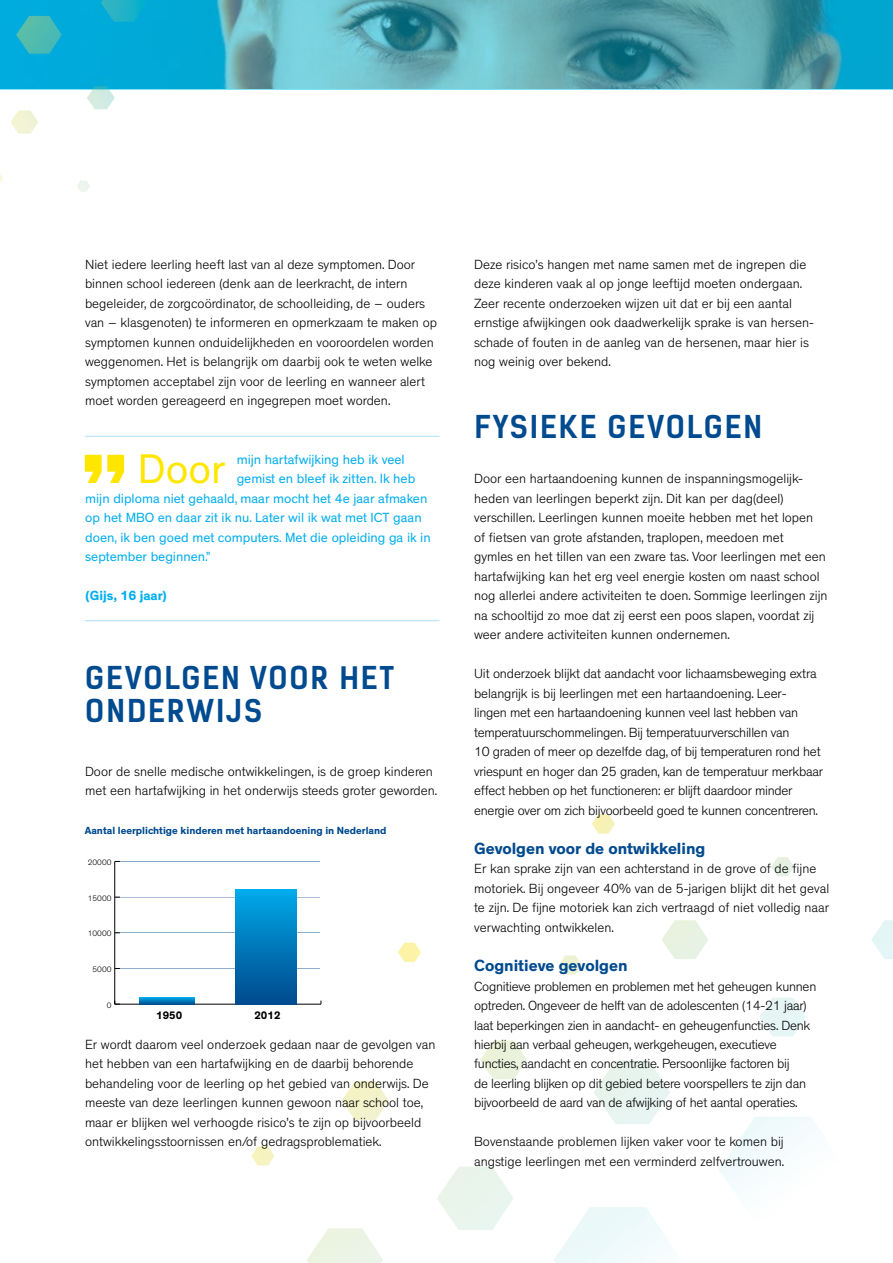
<style>
.page{position:relative;width:893px;height:1263px;background:#fff}
.page>*{position:absolute;margin:0;border:0;box-sizing:border-box;transform-origin:0 0}
.t1{font:42.15px "Theinhardt";color:#ffe600}
.t2{font:700 30px/33px "Kelson Sans";letter-spacing:.065em;color:#004a8f}
.t3{font:700 16.5px "Theinhardt";color:#004a8f}
.t4{font:300 13.5px/19.5px "Theinhardt";color:#000}
.t5{font:300 13.5px/19.5px "Theinhardt";letter-spacing:-.02em;color:#000}
.t6{font:13.5px "Theinhardt";color:#00aeef}
.t7{font:700 13.5px "Theinhardt";color:#00aeef}
.t8{font:700 11.1px "Theinhardt";color:#000}
.t9{font:700 10.5px "Theinhardt";color:#004a8f}
.t10{font:700 9px "Theinhardt";color:#004a8f}
.t11{font:300 8.1px "Theinhardt";color:#000}
</style>
<div class="page">
<svg style="left:240px;top:0;width:653px;height:89px;background:#52a5b2"></svg>
<svg style="left:0;top:0;width:240px;height:89px;background:#09aad5"></svg>
<svg style="left:554px;top:1207px;width:114px;height:56px"></svg>
<svg style="left:719px;top:1117px;width:97px;height:73px"></svg>
<svg style="left:594px;top:1061px;width:76px;height:63px"></svg>
<svg style="left:437px;top:1167px;width:76px;height:63px"></svg>
<svg style="left:307px;top:1228px;width:76px;height:35px"></svg>
<svg style="left:480px;top:1040px;width:47px;height:39px"></svg>
<svg style="left:759px;top:998px;width:47px;height:38px"></svg>
<svg style="left:661px;top:920px;width:47px;height:39px"></svg>
<svg style="left:871px;top:920px;width:22px;height:39px"></svg>
<svg style="left:342px;top:1081px;width:47px;height:39px"></svg>
<svg style="left:559px;top:955px;width:23px;height:20px"></svg>
<svg style="left:398px;top:943px;width:23px;height:19px"></svg>
<svg style="left:251px;top:1146px;width:23px;height:19px"></svg>
<svg style="left:592px;top:814px;width:23px;height:19px"></svg>
<svg style="left:771px;top:857px;width:23px;height:19px"></svg>
<svg style="left:16px;top:16px;width:46px;height:38px;background:#39b6bb"></svg>
<svg style="left:101px;top:0;width:46px;height:22px"></svg>
<svg style="left:10px;top:110px;width:28px;height:24px"></svg>
<svg style="left:87px;top:86px;width:28px;height:23px"></svg>
<svg style="left:0;top:174px;width:3px;height:9px"></svg>
<svg style="left:77px;top:180px;width:13px;height:12px"></svg>
<svg style="left:166px;top:59px;width:14px;height:12px"></svg>
<svg style="left:85px;top:455px;width:39px;height:28px"></svg>
<hr style="left:85px;top:436px;width:355px;height:1px;background:#abe1fa">
<hr style="left:85px;top:620px;width:354px;height:1px;background:#abe1fa">
<hr style="left:115px;top:968px;width:205px;height:1px;background:#004a8f">
<hr style="left:115px;top:932px;width:205px;height:1px;background:#004a8f">
<hr style="left:115px;top:897px;width:205px;height:1px;background:#004a8f">
<hr style="left:115px;top:861px;width:205px;height:1px;background:#004a8f">
<hr style="left:115px;top:1004px;width:206px;height:1px;background:#000">
<hr style="left:114px;top:861px;width:1px;height:143px;background:#000">
<svg style="left:114px;top:1000px;width:6px;height:5px"></svg>
<svg style="left:139px;top:997px;width:56px;height:7px"></svg>
<div style="left:235px;top:890px;width:61px;height:114px;background:linear-gradient(to bottom,#00a9e9,#004a8d)"></div>
<p class="t4" style="left:85px;top:254px;width:353px">Niet iedere leerling heeft last van al deze symptomen. Door binnen school iedereen (denk aan de leerkracht, de intern begeleider, de zorgcoördinator, de schoolleiding, de – ouders van – klasgenoten) te informeren en opmerkzaam te maken op symptomen kunnen onduidelijkheden en vooroordelen worden weggenomen. Het is belangrijk om daarbij ook te weten welke symptomen acceptabel zijn voor de leerling en wanneer alert moet worden gereageerd en ingegrepen moet worden.</p>
<h1 class="t1" style="left:138px;top:444px;width:89px">Door</h1>
<p class="t6" style="left:237px;top:451px;width:169px">mijn hartafwijking heb ik veel</p>
<p class="t6" style="left:237px;top:471px;width:180px">gemist en bleef ik zitten. Ik heb</p>
<p class="t6" style="left:85px;top:490px;width:344px">mijn diploma niet gehaald, maar mocht het 4e jaar afmaken</p>
<p class="t6" style="left:85px;top:510px;width:338px">op het MBO en daar zit ik nu. Later wil ik wat met ICT gaan</p>
<p class="t6" style="left:85px;top:529px;width:347px">doen, ik ben goed met computers. Met die opleiding ga ik in</p>
<p class="t6" style="left:85px;top:549px;width:127px">september beginnen.”</p>
<p class="t7" style="left:85px;top:587px;width:83px">(Gijs, 16 jaar)</p>
<h2 class="t2" style="left:85px;top:661px;width:310px">GEVOLGEN VOOR HET<br>ONDERWIJS</h2>
<p class="t4" style="left:85px;top:761px;width:354px">Door de snelle medische ontwikkelingen, is de groep kinderen met een hartafwijking in het onderwijs steeds groter geworden.</p>
<p class="t9" style="left:85px;top:824px;width:303px">Aantal leerplichtige kinderen met hartaandoening in Nederland</p>
<p class="t10" style="left:86px;top:826px;width:122px">hartaandoening in Nederland</p>
<p class="t11" style="left:88px;top:858px;width:25px">20000</p>
<p class="t11" style="left:88px;top:893px;width:25px">15000</p>
<p class="t11" style="left:88px;top:929px;width:25px">10000</p>
<p class="t11" style="left:93px;top:965px;width:20px">5000</p>
<p class="t11" style="left:107px;top:1000px;width:6px">0</p>
<p class="t8" style="left:156px;top:1008px;width:28px">1950</p>
<p class="t8" style="left:254px;top:1008px;width:28px">2012</p>
<p class="t4" style="left:85px;top:1034px;width:352px">Er wordt daarom veel onderzoek gedaan naar de gevolgen van het hebben van een hartafwijking en de daarbij behorende behandeling voor de leerling op het gebied van onderwijs. De meeste van deze leerlingen kunnen gewoon naar school toe, maar er blijken wel verhoogde risico’s te zijn op bijvoorbeeld ontwikkelingsstoornissen en/of gedragsproblematiek.</p>
<p class="t4" style="left:474px;top:254px;width:341px">Deze risico’s hangen met name samen met de ingrepen die deze kinderen vaak al op jonge leeftijd moeten ondergaan.<br>Zeer recente onderzoeken wijzen uit dat er bij een aantal ernstige afwijkingen ook daadwerkelijk sprake is van hersen&shy;schade of fouten in de aanleg van de hersenen, maar hier is nog weinig over bekend.</p>
<h2 class="t2" style="left:474px;top:410px;width:289px">FYSIEKE GEVOLGEN</h2>
<p class="t4" style="left:474px;top:469px;width:355px">Door een hartaandoening kunnen de inspanningsmogelijk&shy;heden van leerlingen beperkt zijn. Dit kan per dag(deel) verschillen. Leerlingen kunnen moeite hebben met het lopen of fietsen van grote afstanden, traplopen, meedoen met<br>gymles en het tillen van een zware tas. Voor leerlingen met een hartafwijking kan het erg veel energie kosten om naast school nog allerlei andere activiteiten te doen. Sommige leerlingen zijn na schooltijd zo moe dat zij eerst een poos slapen, voordat zij weer andere activiteiten kunnen ondernemen.</p>
<p class="t5" style="left:474px;top:664px;width:350px">Uit onderzoek blijkt dat aandacht voor lichaamsbeweging extra belangrijk is bij leerlingen met een hartaandoening. Leer-<br>lingen met een hartaandoening kunnen veel last hebben van temperatuurschommelingen. Bij temperatuurverschillen van<br>10 graden of meer op dezelfde dag, of bij temperaturen rond het vriespunt en hoger dan 25 graden, kan de temperatuur merkbaar effect hebben op het functioneren: er blijft daardoor minder energie over om zich bijvoorbeeld goed te kunnen concentreren.</p>
<p class="t3" style="left:474px;top:838px;width:233px">Gevolgen voor de ontwikkeling</p>
<p class="t4" style="left:474px;top:859px;width:357px">Er kan sprake zijn van een achterstand in de grove of de fijne motoriek. Bij ongeveer 40% van de 5-jarigen blijkt dit het geval te zijn. De fijne motoriek kan zich vertraagd of niet volledig naar verwachting ontwikkelen.</p>
<p class="t3" style="left:474px;top:955px;width:155px">Cognitieve gevolgen</p>
<p class="t5" style="left:474px;top:977px;width:344px">Cognitieve problemen en problemen met het geheugen kunnen optreden. Ongeveer de helft van de adolescenten (14-21 jaar) laat beperkingen zien in aandacht- en geheugenfuncties. Denk hierbij aan verbaal geheugen, werkgeheugen, executieve functies, aandacht en concentratie. Persoonlijke factoren bij<br>de leerling blijken op dit gebied betere voorspellers te zijn dan bijvoorbeeld de aard van de afwijking of het aantal operaties.</p>
<p class="t4" style="left:474px;top:1132px;width:311px">Bovenstaande problemen lijken vaker voor te komen bij angstige leerlingen met een verminderd zelfvertrouwen.</p>
</div>
